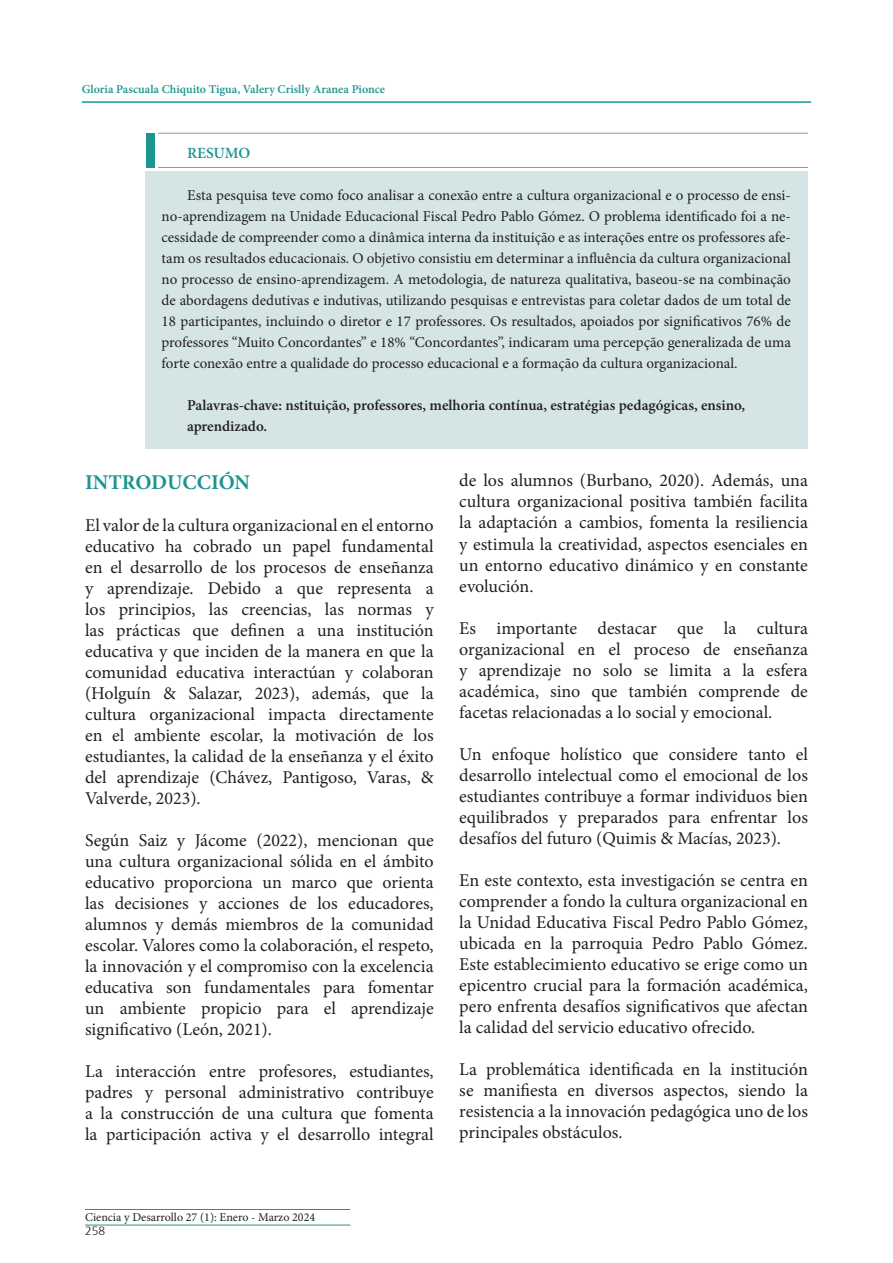
<style>
.page{position:relative;width:893px;height:1263px;background:#fff}
.page>*{position:absolute;margin:0;border:0;box-sizing:border-box;transform-origin:0 0}
.t1{font:700 21px "Minion Pro";color:#1c9590}
.t2{font:18px/21px "Minion Pro";color:#231f20;text-align:justify}
.t3{font:600 15.6px "Minion Pro";letter-spacing:-.005em;color:#1c9590}
.t4{font:15px/21px "Minion Pro";color:#231f20;text-align:justify}
.t5{font:600 15px "Minion Pro";color:#231f20}
.t6{font:600 12px "Minion Pro";color:#1c9590}
.t7{font:12px "Minion Pro";color:#231f20}
.t8{font:300 12px "Frutiger";color:#231f20}
</style>
<div class="page">
<hr style="left:82px;top:101px;width:729px;height:2px;background:#1c9590">
<hr style="left:85px;top:1209px;width:265px;height:1px;background:#1c9590">
<hr style="left:85px;top:1225px;width:265px;height:1px;background:#1c9590">
<div style="left:146px;top:171px;width:662px;height:278px;background:#d5e5e5"></div>
<div style="left:146px;top:133px;width:8px;height:35px;background:#1c9590"></div>
<hr style="left:158px;top:133px;width:650px;height:1px;background:#939598">
<hr style="left:158px;top:167px;width:650px;height:1px;background:#939598">
<p class="t6" style="left:82px;top:80px;width:305px">Gloria Pascuala Chiquito Tigua, Valery Crislly Aranea Pionce</p>
<p class="t3" style="left:187px;top:142px;width:65px">RESUMO</p>
<p class="t4" style="left:162px;top:185px;width:631px;text-indent:26px">Esta pesquisa teve como foco analisar a conexão entre a cultura organizacional e o processo de ensi&shy;no-aprendizagem na Unidade Educacional Fiscal Pedro Pablo Gómez. O problema identificado foi a ne&shy;cessidade de compreender como a dinâmica interna da instituição e as interações entre os professores afe&shy;tam os resultados educacionais. O objetivo consistiu em determinar a influência da cultura organizacional no processo de ensino-aprendizagem. A metodologia, de natureza qualitativa, baseou-se na combinação de abordagens dedutivas e indutivas, utilizando pesquisas e entrevistas para coletar dados de um total de 18 participantes, incluindo o diretor e 17 professores. Os resultados, apoiados por significativos 76% de professores “Muito Concordantes” e 18% “Concordantes”, indicaram uma percepção generalizada de uma forte conexão entre a qualidade do processo educacional e a formação da cultura organizacional.</p>
<p class="t5" style="left:187px;top:395px;width:560px">Palavras-chave: nstituição, professores, melhoria contínua, estratégias pedagógicas, ensino,</p>
<p class="t5" style="left:187px;top:416px;width:82px">aprendizado.</p>
<p class="t1" style="left:85px;top:467px;width:167px">INTRODUCCIÓN</p>
<p class="t2" style="left:85px;top:514px;width:350px">El valor de la cultura organizacional en el entorno educativo ha cobrado un papel fundamental en el desarrollo de los procesos de enseñanza y aprendizaje. Debido a que representa a los principios, las creencias, las normas y las prácticas que definen a una institución educativa y que inciden de la manera en que la comunidad educativa interactúan y colaboran (Holguín &amp; Salazar, 2023), además, que la cultura organizacional impacta directamente en el ambiente escolar, la motivación de los estudiantes, la calidad de la enseñanza y el éxito del aprendizaje (Chávez, Pantigoso, Varas, &amp; Valverde, 2023).</p>
<p class="t2" style="left:85px;top:829px;width:350px">Según Saiz y Jácome (2022), mencionan que una cultura organizacional sólida en el ámbito educativo proporciona un marco que orienta las decisiones y acciones de los educadores, alumnos y demás miembros de la comunidad escolar. Valores como la colaboración, el respeto, la innovación y el compromiso con la excelencia educativa son fundamentales para fomentar un ambiente propicio para el aprendizaje significativo (León, 2021).</p>
<p class="t2" style="left:85px;top:1060px;width:350px">La interacción entre profesores, estudiantes, padres y personal administrativo contribuye a la construcción de una cultura que fomenta la participación activa y el desarrollo integral</p>
<p class="t2" style="left:459px;top:470px;width:350px">de los alumnos (Burbano, 2020). Además, una cultura organizacional positiva también facilita la adaptación a cambios, fomenta la resiliencia y estimula la creatividad, aspectos esenciales en un entorno educativo dinámico y en constante evolución.</p>
<p class="t2" style="left:459px;top:617px;width:350px">Es importante destacar que la cultura organizacional en el proceso de enseñanza y aprendizaje no solo se limita a la esfera académica, sino que también comprende de facetas relacionadas a lo social y emocional.</p>
<p class="t2" style="left:459px;top:743px;width:350px">Un enfoque holístico que considere tanto el desarrollo intelectual como el emocional de los estudiantes contribuye a formar individuos bien equilibrados y preparados para enfrentar los desafíos del futuro (Quimis &amp; Macías, 2023).</p>
<p class="t2" style="left:459px;top:869px;width:350px">En este contexto, esta investigación se centra en comprender a fondo la cultura organizacional en la Unidad Educativa Fiscal Pedro Pablo Gómez, ubicada en la parroquia Pedro Pablo Gómez.<br>Este establecimiento educativo se erige como un epicentro crucial para la formación académica, pero enfrenta desafíos significativos que afectan la calidad del servicio educativo ofrecido.</p>
<p class="t2" style="left:459px;top:1058px;width:350px">La problemática identificada en la institución se manifiesta en diversos aspectos, siendo la resistencia a la innovación pedagógica uno de los principales obstáculos.</p>
<p class="t7" style="left:85px;top:1209px;width:232px">Ciencia y Desarrollo 27 (1): Enero - Marzo 2024</p>
<p class="t8" style="left:85px;top:1222px;width:22px">258</p>
</div>
